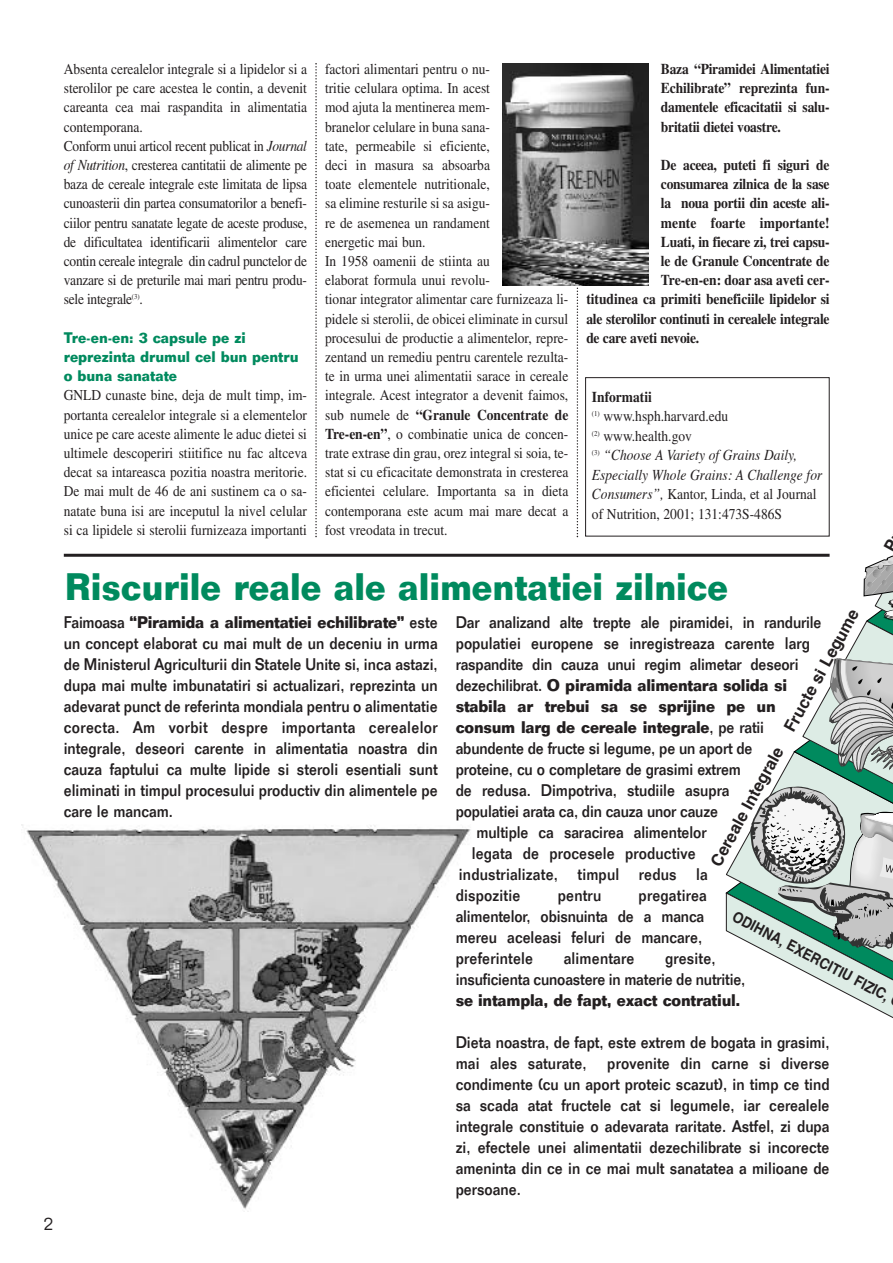
<style>
.page{position:relative;width:893px;height:1263px;background:#fff}
.page>*{position:absolute;margin:0;border:0;box-sizing:border-box;transform-origin:0 0}
.t1{font:700 37.5px "Folio";color:#008a5e;scale:.9 1}
.t2{font:300 18px "Folio";color:#231f20}
.t3{font:500 16.5px/21px "Folio";color:#231f20;scale:.9 1}
.t4{font:700 16.5px "Folio";letter-spacing:-.015em;color:#231f20;scale:.9 1}
.t5{font:700 16.5px "Helvetica";color:#231f20}
.t6{font:15px/19.2px "Times";color:#231f20;scale:.9 1}
.t7{font:15px/19.2px "Times";letter-spacing:-.02em;color:#231f20;scale:.9 1}
.t8{font:700 15px/19.2px "Times";letter-spacing:-.015em;color:#231f20;text-align:justify;scale:.9 1}
.t9{font:700 15px/19.2px "Folio";color:#008a5e;scale:.9 1}
.t10{font:700 15px "Times";letter-spacing:.005em;color:#231f20;scale:.9 1}
.t11{font:700 15px "Helvetica";color:#231f20;scale:.9 1}
.s1{font-style:italic}
.s2{font-weight:700}
.s3{font-weight:500}
</style>
<div class="page">
<svg style="left:315px;top:63px;width:2px;height:474px"></svg>
<svg style="left:576px;top:63px;width:2px;height:474px"></svg>
<div style="left:585px;top:377px;width:244px;height:159px;border:1px solid #231f20"></div>
<img style="left:21px;top:825px;width:450px;height:387px">
<hr style="left:64px;top:554px;width:765px;height:3px;background:#231f20">
<img style="left:502px;top:64px;width:147px;height:221px">
<svg style="left:725px;top:470px;width:168px;height:548px"></svg>
<p class="t7" style="left:64px;top:61px;width:272px">Absenta cerealelor integrale si a lipidelor si a sterolilor pe care acestea le contin, a devenit careanta cea mai raspandita in alimentatia contemporana.<br>Conform unui articol recent publicat in <span class="s1">Journal of Nutrition</span>, cresterea cantitatii de alimente pe baza de cereale integrale este limitata de lipsa cunoasterii din partea consumatorilor a benefi&shy;ciilor pentru sanatate legate de aceste produse, de dificultatea identificarii alimentelor care contin cereale integrale din cadrul punctelor de vanzare si de preturile mai mari pentru produ&shy;sele integrale<sup>(3)</sup>.</p>
<p class="t9" style="left:64px;top:329px;width:262px">Tre-en-en: 3 capsule pe zi reprezinta drumul cel bun pentru o buna sanatate</p>
<p class="t6" style="left:64px;top:387px;width:272px;text-align:justify">GNLD cunaste bine, deja de mult timp, im&shy;portanta cerealelor integrale si a elementelor unice pe care aceste alimente le aduc dietei si ultimele descoperiri stiitifice nu fac altceva decat sa intareasca pozitia noastra meritorie.<br>De mai mult de 46 de ani sustinem ca o sa&shy;natate buna isi are inceputul la nivel celular si ca lipidele si sterolii furnizeaza importanti</p>
<p class="t6" style="left:325px;top:61px;width:272px">factori alimentari pentru o nu-<br>tritie celulara optima. In acest<br>mod ajuta la mentinerea mem-<br>branelor celulare in buna sana-<br>tate, permeabile si eficiente,<br>deci in masura sa absoarba<br>toate elementele nutritionale,<br>sa elimine resturile si sa asigu-<br>re de asemenea un randament<br>energetic mai bun.<br>In 1958 oamenii de stiinta au<br>elaborat formula unui revolu-<br>tionar integrator alimentar care furnizeaza li&shy;pidele si sterolii, de obicei eliminate in cursul procesului de productie a alimentelor, repre&shy;zentand un remediu pentru carentele rezulta&shy;te in urma unei alimentatii sarace in cereale integrale. Acest integrator a devenit faimos, sub numele de <span class="s2">“Granule Concentrate de Tre-en-en”</span>, o combinatie unica de concen&shy;trate extrase din grau, orez integral si soia, te&shy;stat si cu eficacitate demonstrata in cresterea eficientei celulare. Importanta sa in dieta contemporana este acum mai mare decat a fost vreodata in trecut.</p>
<p class="t8" style="left:661px;top:61px;width:189px">Baza “Piramidei Alimentatiei Echilibrate” reprezinta fun&shy;damentele eficacitatii si salu&shy;britatii dietei voastre.</p>
<p class="t8" style="left:661px;top:157px;width:189px">De aceea, puteti fi siguri de</p>
<p class="t8" style="left:661px;top:176px;width:189px">consumarea zilnica de la sase</p>
<p class="t8" style="left:661px;top:195px;width:189px">la noua portii din aceste ali-</p>
<p class="t10" style="left:661px;top:217px;width:189px">mente foarte importante!</p>
<p class="t8" style="left:661px;top:234px;width:189px">Luati, in fiecare zi, trei capsu-</p>
<p class="t8" style="left:661px;top:253px;width:189px">le de Granule Concentrate de</p>
<p class="t8" style="left:661px;top:272px;width:189px">Tre-en-en: doar asa aveti cer-</p>
<p class="t8" style="left:586px;top:291px;width:272px">titudinea ca primiti beneficiile lipidelor si</p>
<p class="t8" style="left:586px;top:310px;width:272px">ale sterolilor continuti in cerealele integrale</p>
<p class="t8" style="left:586px;top:330px;width:127px">de care aveti nevoie.</p>
<p class="t6" style="left:592px;top:389px;width:257px"><span class="s2">Informatii<br></span><sup>(1)</sup> www.hsph.harvard.edu<br><sup>(2)</sup> www.health.gov<br><sup>(3)</sup> <span class="s1">“Choose A Variety of Grains Daily,<br>Especially Whole Grains: A Challenge for<br>Consumers”,</span> Kantor, Linda, et al Journal of Nutrition, 2001; 131:473S-486S</p>
<p class="t2" style="left:44px;top:1217px;width:12px">2</p>
<h1 class="t1" style="left:65px;top:574px;width:738px">Riscurile reale ale alimentatiei zilnice</h1>
<p class="t5" style="left:708px;top:861px;width:292px;rotate:-61deg">Cereale Integrale Fructe si Legume</p>
<p class="t3" style="left:64px;top:613px;width:417px;text-align:justify">Faimoasa <span class="s2">“Piramida a alimentatiei echilibrate”</span> este un concept elaborat cu mai mult de un deceniu in urma de Ministerul Agriculturii din Statele Unite si, inca astazi, dupa mai multe imbunatatiri si actualizari, reprezinta un adevarat punct de referinta mondiala pentru o alimentatie corecta. Am vorbit despre importanta cerealelor integrale, deseori carente in alimentatia noastra din cauza faptului ca multe lipide si steroli esentiali sunt eliminati in timpul procesului productiv din alimentele pe care le mancam.</p>
<p class="t3" style="left:455px;top:613px;width:408px">Dar analizand alte trepte ale piramidei, in randurile</p>
<p class="t3" style="left:455px;top:634px;width:395px">populatiei europene se inregistreaza carente larg</p>
<p class="t3" style="left:455px;top:655px;width:382px">raspandite din cauza unui regim alimetar deseori</p>
<p class="t4" style="left:455px;top:679px;width:369px"><span class="s3">dezechilibrat.</span> O piramida alimentara solida si</p>
<p class="t4" style="left:455px;top:700px;width:357px">stabila ar trebui sa se sprijine pe un</p>
<p class="t4" style="left:455px;top:721px;width:344px">consum larg de cereale integrale<span class="s3">, pe ratii</span></p>
<p class="t3" style="left:455px;top:739px;width:331px">abundente de fructe si legume, pe un aport de</p>
<p class="t3" style="left:455px;top:760px;width:318px">proteine, cu o completare de grasimi extrem</p>
<p class="t3" style="left:455px;top:781px;width:306px">de redusa. Dimpotriva, studiile asupra</p>
<p class="t3" style="left:455px;top:802px;width:293px">populatiei arata ca, din cauza unor cauze</p>
<p class="t3" style="left:476px;top:823px;width:257px">multiple ca saracirea alimentelor</p>
<p class="t3" style="left:472px;top:844px;width:250px">legata de procesele productive</p>
<p class="t3" style="left:459px;top:865px;width:278px">industrializate, timpul redus la</p>
<p class="t3" style="left:455px;top:886px;width:73px">dispozitie</p>
<p class="t3" style="left:557px;top:886px;width:50px">pentru</p>
<p class="t3" style="left:455px;top:886px;width:281px;text-indent:183px">pregatirea alimentelor, obisnuinta de a manca mereu aceleasi feluri de mancare, preferintele</p>
<p class="t11" style="left:736px;top:909px;width:196px;rotate:28deg">ODIHNA, EXERCITIU FIZIC,</p>
<p class="t3" style="left:563px;top:949px;width:80px">alimentare</p>
<p class="t3" style="left:455px;top:949px;width:323px;text-indent:209px">gresite, insuficienta cunoastere in materie de nutritie,</p>
<p class="t4" style="left:455px;top:994px;width:318px">se intampla, de fapt, exact contratiul.</p>
<p class="t3" style="left:455px;top:1033px;width:417px">Dieta noastra, de fapt, este extrem de bogata in grasimi, mai ales saturate,</p>
<p class="t3" style="left:455px;top:1054px;width:417px;text-align:justify;text-indent:152px">provenite din carne si diverse condimente (cu un aport proteic scazut), in timp ce tind sa scada atat fructele cat si legumele, iar cerealele integrale constituie o adevarata raritate. Astfel, zi dupa zi, efectele unei alimentatii dezechilibrate si incorecte ameninta din ce in ce mai mult sanatatea a milioane de persoane.</p>
</div>
